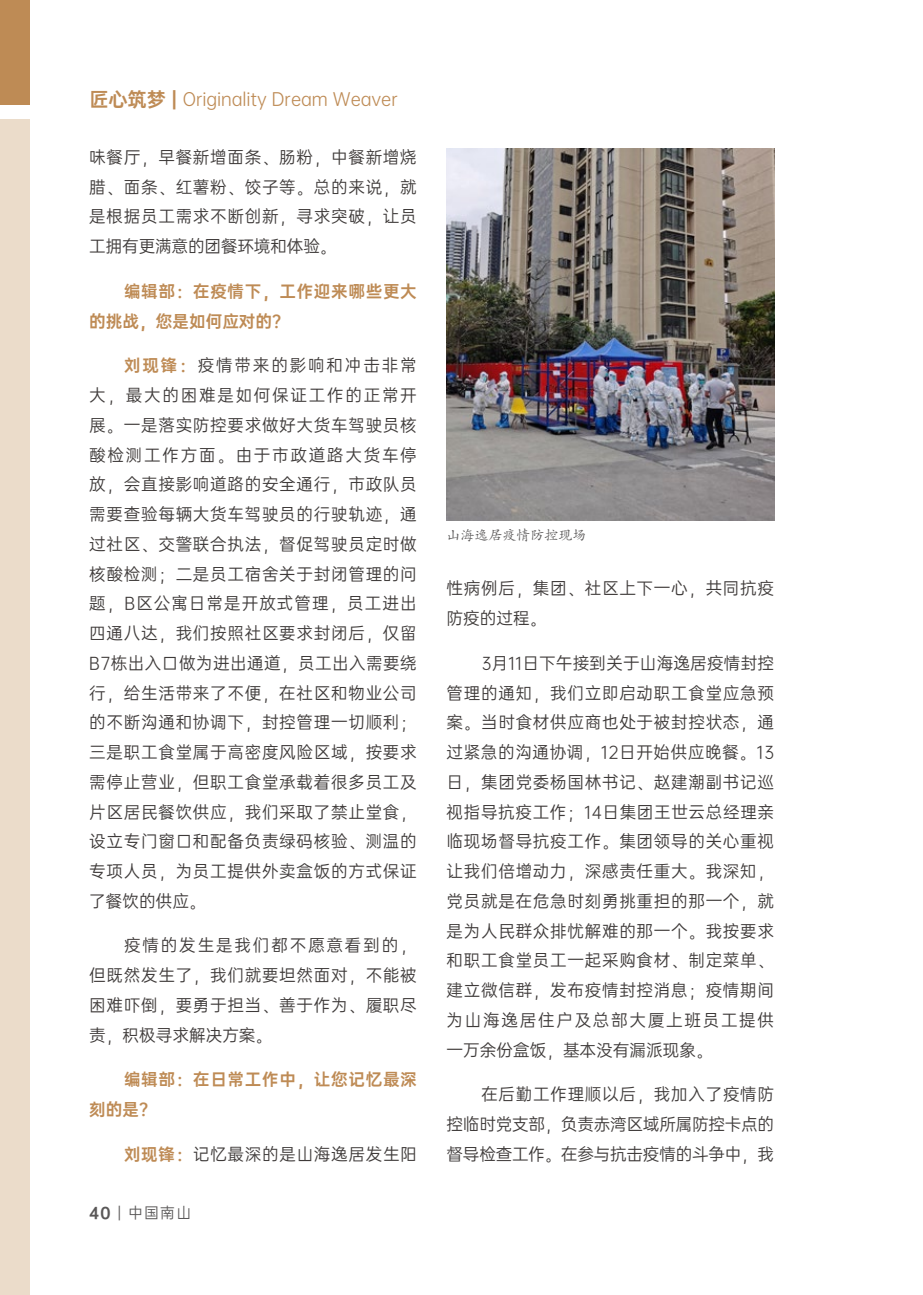
<style>
.page{position:relative;width:923px;height:1295px;background:#fff}
.page>*{position:absolute;margin:0;border:0;box-sizing:border-box;transform-origin:0 0}
.t1{font:17.5px "OPPO Sans R";letter-spacing:-.005em;color:#be8b55}
.t2{font:16.62px/29.8px "OPPO Sans R";letter-spacing:.04em;color:#3e3a39;text-align:justify}
.t3{font:16.62px/29.8px "OPPO Sans B";letter-spacing:.04em;color:#be8b55}
.t4{font:14.88px "OPPO Sans R";color:#595757}
.t5{font:14px "FZKTK GBK1 0";color:#595757}
.s1{font-family:"OPPO Sans B";font-size:19.25px}
.s2{font-family:"OPPO Sans B";color:#be8b55}
.s3{font-family:"OPPO Sans H"}
</style>
<div class="page">
<div style="left:0;top:0;width:30px;height:104px;background:#be8b55"></div>
<div style="left:0;top:119px;width:30px;height:1176px;background:#ebdcca"></div>
<img style="left:446px;top:149px;width:328px;height:372px">
<p class="t1" style="left:89px;top:85px;width:310px"><span class="s1">匠心筑梦 |</span> Originality Dream Weaver</p>
<p class="t2" style="left:89px;top:141px;width:329px">味餐厅，早餐新增面条、肠粉，中餐新增烧腊、面条、红薯粉、饺子等。总的来说，就是根据员工需求不断创新，寻求突破，让员工拥有更满意的团餐环境和体验。</p>
<p class="t3" style="left:89px;top:275px;width:329px;text-indent:35px">编辑部：在疫情下，工作迎来哪些更大的挑战，您是如何应对的？</p>
<p class="t2" style="left:89px;top:350px;width:329px;text-indent:35px"><span class="s2">刘现锋：</span>疫情带来的影响和冲击非常大，最大的困难是如何保证工作的正常开展。一是落实防控要求做好大货车驾驶员核酸检测工作方面。由于市政道路大货车停放，会直接影响道路的安全通行，市政队员需要查验每辆大货车驾驶员的行驶轨迹，通过社区、交警联合执法，督促驾驶员定时做核酸检测；二是员工宿舍关于封闭管理的问题，B区公寓日常是开放式管理，员工进出四通八达，我们按照社区要求封闭后，仅留B7栋出入口做为进出通道，员工出入需要绕行，给生活带来了不便，在社区和物业公司的不断沟通和协调下，封控管理一切顺利；三是职工食堂属于高密度风险区域，按要求需停止营业，但职工食堂承载着很多员工及片区居民餐饮供应，我们采取了禁止堂食，设立专门窗口和配备负责绿码核验、测温的专项人员，为员工提供外卖盒饭的方式保证了餐饮的供应。</p>
<p class="t2" style="left:89px;top:930px;width:329px;text-indent:35px">疫情的发生是我们都不愿意看到的，但既然发生了，我们就要坦然面对，不能被困难吓倒，要勇于担当、善于作为、履职尽责，积极寻求解决方案。</p>
<p class="t3" style="left:89px;top:1063px;width:329px;text-indent:35px">编辑部：在日常工作中，让您记忆最深刻的是？</p>
<p class="t2" style="left:124px;top:1138px;width:294px"><span class="s2">刘现锋：</span>记忆最深的是山海逸居发生阳</p>
<p class="t4" style="left:89px;top:1201px;width:103px"><span class="s3">40</span> | 中国南山</p>
<p class="t5" style="left:446px;top:528px;width:141px">山海逸居疫情防控现场</p>
<p class="t2" style="left:446px;top:573px;width:329px">性病例后，集团、社区上下一心，共同抗疫防疫的过程。</p>
<p class="t2" style="left:446px;top:647px;width:329px;text-indent:35px">3月11日下午接到关于山海逸居疫情封控管理的通知，我们立即启动职工食堂应急预案。当时食材供应商也处于被封控状态，通过紧急的沟通协调，12日开始供应晚餐。13日，集团党委杨国林书记、赵建潮副书记巡视指导抗疫工作；14日集团王世云总经理亲临现场督导抗疫工作。集团领导的关心重视让我们倍增动力，深感责任重大。我深知，党员就是在危急时刻勇挑重担的那一个，就是为人民群众排忧解难的那一个。我按要求和职工食堂员工一起采购食材、制定菜单、建立微信群，发布疫情封控消息；疫情期间为山海逸居住户及总部大厦上班员工提供一万余份盒饭，基本没有漏派现象。</p>
<p class="t2" style="left:446px;top:1078px;width:329px;text-indent:35px">在后勤工作理顺以后，我加入了疫情防控临时党支部，负责赤湾区域所属防控卡点的督导检查工作。在参与抗击疫情的斗争中，我</p>
</div>
